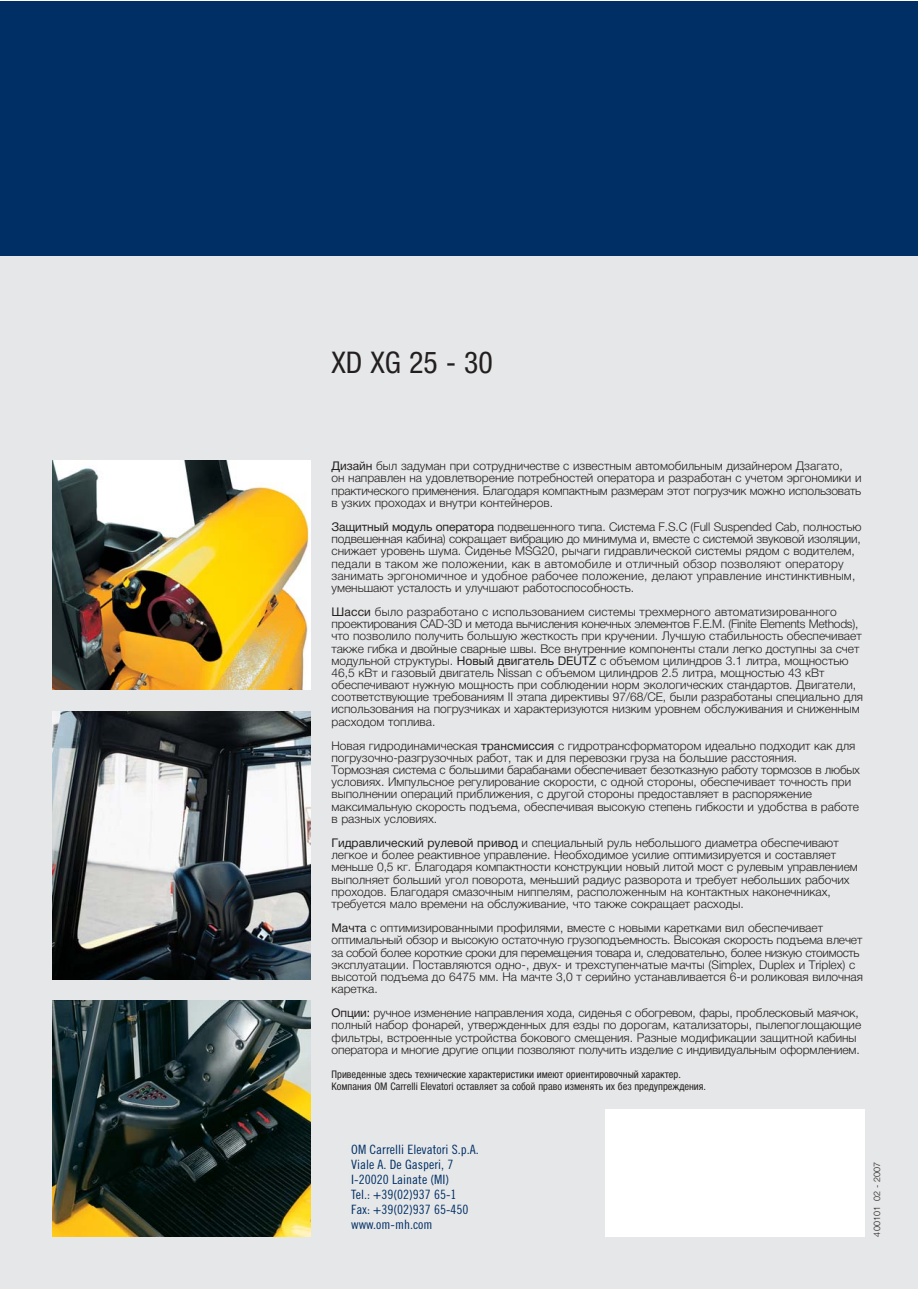
<style>
.page{position:relative;width:918px;height:1289px;background:#fff}
.page>*{position:absolute;margin:0;border:0;box-sizing:border-box;transform-origin:0 0}
.t1{font:condensed 30px "Helvetica Neue LTCYR";color:#231f20}
.t2{font:12.9px/15px "Trade Gothic Cond Eighteen";color:#002f66;scale:1.05 1}
.t3{font:300 12px/12.1px "Helvetica Neue LTCYR";color:#231f20}
.t4{font:condensed 10.5px/12.1px "Helvetica Neue LTCYR";color:#231f20}
.t5{font:300 9px "Helvetica Neue LTCYR";color:#231f20}
.s1{font-weight:400}
</style>
<div class="page">
<div style="left:0;top:2px;width:918px;height:1286px;background:#e6e7e8"></div>
<div style="left:0;top:2px;width:918px;height:254px;background:#002f66"></div>
<img style="left:53px;top:711px;width:258px;height:268px">
<img style="left:53px;top:1000px;width:258px;height:236px">
<img style="left:53px;top:460px;width:258px;height:230px">
<div style="left:606px;top:1108px;width:259px;height:128px;background:#fff"></div>
<h1 class="t1" style="left:332px;top:352px;width:163px">XD XG 25 - 30</h1>
<p class="t3" style="left:332px;top:461px;width:531px"><span class="s1">Дизайн</span> был задуман при сотрудничестве с известным автомобильным дизайнером Дзагато,<br>он направлен на удовлетворение потребностей оператора и разработан с учетом эргономики и практического применения. Благодаря компактным размерам этот погрузчик можно использовать в узких проходах и внутри контейнеров.</p>
<p class="t3" style="left:332px;top:522px;width:531px"><span class="s1">Защитный модуль оператора</span> подвешенного типа. Система F.S.C (Full Suspended Cab, полностью подвешенная кабина) сокращает вибрацию до минимума и, вместе с системой звуковой изоляции, снижает уровень шума. Сиденье MSG20, рычаги гидравлической системы рядом с водителем, педали в таком же положении, как в автомобиле и отличный обзор позволяют оператору занимать эргономичное и удобное рабочее положение, делают управление инстинктивным, уменьшают усталость и улучшают работоспособность.</p>
<p class="t3" style="left:332px;top:607px;width:533px"><span class="s1">Шасси</span> было разработано с использованием системы трехмерного автоматизированного проектирования CAD-3D и метода вычисления конечных элементов F.E.M. (Finite Elements Methods), что позволило получить большую жесткость при кручении. Лучшую стабильность обеспечивает также гибка и двойные сварные швы. Все внутренние компоненты стали легко доступны за счет модульной структуры. <span class="s1">Новый двигатель DEUTZ</span> с объемом цилиндров 3.1 литра, мощностью 46,5 кВт и газовый двигатель Nissan с объемом цилиндров 2.5 литра, мощностью 43 кВт обеспечивают нужную мощность при соблюдении норм экологических стандартов. Двигатели, соответствующие требованиям II этапа директивы 97/68/CE, были разработаны специально для использования на погрузчиках и характеризуются низким уровнем обслуживания и сниженным расходом топлива.</p>
<p class="t3" style="left:332px;top:741px;width:530px">Новая гидродинамическая <span class="s1">трансмиссия</span> с гидротрансформатором идеально подходит как для погрузочно-разгрузочных работ, так и для перевозки груза на большие расстояния.<br>Тормозная система с большими барабанами обеспечивает безотказную работу тормозов в любых условиях. Импульсное регулирование скорости, с одной стороны, обеспечивает точность при выполнении операций приближения, с другой стороны предоставляет в распоряжение максимальную скорость подъема, обеспечивая высокую степень гибкости и удобства в работе в разных условиях.</p>
<p class="t3" style="left:332px;top:838px;width:528px"><span class="s1">Гидравлический рулевой привод</span> и специальный руль небольшого диаметра обеспечивают легкое и более реактивное управление. Необходимое усилие оптимизируется и составляет меньше 0,5 кг. Благодаря компактности конструкции новый литой мост с рулевым управлением выполняет больший угол поворота, меньший радиус разворота и требует небольших рабочих проходов. Благодаря смазочным ниппелям, расположенным на контактных наконечниках, требуется мало времени на обслуживание, что также сокращает расходы.</p>
<p class="t3" style="left:332px;top:923px;width:533px"><span class="s1">Мачта</span> с оптимизированными профилями, вместе с новыми каретками вил обеспечивает оптимальный обзор и высокую остаточную грузоподъемность. Высокая скорость подъема влечет за собой более короткие сроки для перемещения товара и, следовательно, более низкую стоимость эксплуатации. Поставляются одно-, двух- и трехступенчатые мачты (Simplex, Duplex и Triplex) с высотой подъема до 6475 мм. На мачте 3,0 т серийно устанавливается 6-и роликовая вилочная каретка.</p>
<p class="t3" style="left:332px;top:1008px;width:531px"><span class="s1">Опции:</span> ручное изменение направления хода, сиденья с обогревом, фары, проблесковый маячок, полный набор фонарей, утвержденных для езды по дорогам, катализаторы, пылепоглощающие фильтры, встроенные устройства бокового смещения. Разные модификации защитной кабины оператора и многие другие опции позволяют получить изделие с индивидуальным оформлением.</p>
<p class="t4" style="left:332px;top:1069px;width:376px">Приведенные здесь технические характеристики имеют ориентировочный характер.<br>Компания OM Carrelli Elevatori оставляет за собой право изменять их без предупреждения.</p>
<p class="t2" style="left:351px;top:1142px;width:123px">OM Carrelli Elevatori S.p.A.<br>Viale A. De Gasperi, 7<br>I-20020 Lainate (MI)<br>Tel.: +39(02)937 65-1<br>Fax: +39(02)937 65-450 www.om-mh.com</p>
<p class="t5" style="left:874px;top:1236px;width:76px;rotate:-90deg">400101 02 - 2007</p>
</div>
